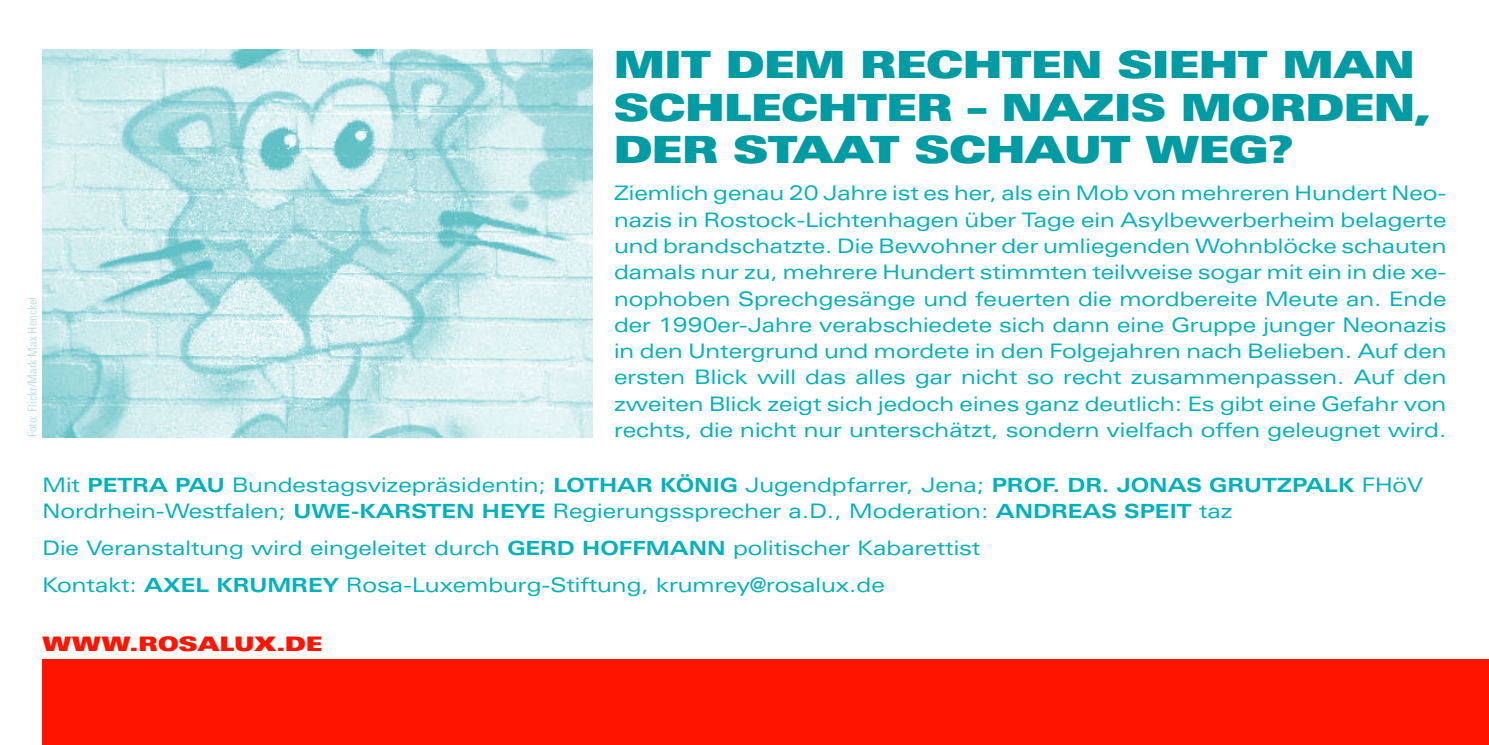
<style>
.page{position:relative;width:1489px;height:745px;background:#fff}
.page>*{position:absolute;margin:0;border:0;box-sizing:border-box;transform-origin:0 0}
.t1{font:37.5px/42.5px "Linotype Univers Extd X Black";color:#009ba3}
.t2{font:20px/26.2px "Linotype Univers Extd";color:#00b2bb}
.t3{font:20px "Linotype Univers Extd X Black";letter-spacing:.015em;color:#ff1400}
.t4{font:condensed 12.5px "Linotype Univers";color:#bee2e5}
.s1{font-weight:700;font-size:19.5px}
</style>
<div class="page">
<div style="left:43px;top:659px;width:1445px;height:85px;background:#ff1400"></div>
<img style="left:43px;top:50px;width:549px;height:387px">
<h1 class="t1" style="left:614px;top:44px;width:818px">MIT DEM RECHTEN SIEHT MAN<br>SCHLECHTER – NAZIS MORDEN,<br>DER STAAT SCHAUT WEG?</h1>
<p class="t2" style="left:614px;top:180px;width:834px;text-align:justify">Ziemlich genau 20 Jahre ist es her, als ein Mob von mehreren Hundert Neo&shy;nazis in Rostock-Lichtenhagen über Tage ein Asylbewerberheim belagerte und brandschatzte. Die Bewohner der umliegenden Wohnblöcke schauten damals nur zu, mehrere Hundert stimmten teilweise sogar mit ein in die xe&shy;nophoben Sprechgesänge und feuerten die mordbereite Meute an. Ende der 1990er-Jahre verabschiedete sich dann eine Gruppe junger Neonazis in den Untergrund und mordete in den Folgejahren nach Belieben. Auf den ersten Blick will das alles gar nicht so recht zusammenpassen. Auf den zweiten Blick zeigt sich jedoch eines ganz deutlich: Es gibt eine Gefahr von rechts, die nicht nur unterschätzt, sondern vielfach offen geleugnet wird.</p>
<p class="t2" style="left:43px;top:471px;width:1382px">Mit <span class="s1">PETRA PAU</span> Bundestagsvizepräsidentin; <span class="s1">LOTHAR KÖNIG</span> Jugendpfarrer, Jena; <span class="s1">PROF. DR. JONAS GRUTZPALK</span> FHöV<br>Nordrhein-Westfalen; <span class="s1">UWE-KARSTEN H EYE</span> Regierungssprecher a.D., Moderation: <span class="s1">ANDREAS SPEIT</span> taz</p>
<p class="t2" style="left:43px;top:528px;width:939px;line-height:37px">Die Veranstaltung wird eingeleitet durch <span class="s1">GERD HOFFMANN</span> politischer Kabarettist<br>Kontakt: <span class="s1">AXEL KRUMREY</span> Rosa-Luxemburg-Stiftung, krumrey@rosalux.de</p>
<p class="t4" style="left:25px;top:437px;width:141px;rotate:-90deg">Foto: Flickr/Mark Max Henckel</p>
<p class="t3" style="left:43px;top:631px;width:281px">WWW.ROSALUX.DE</p>
</div>
